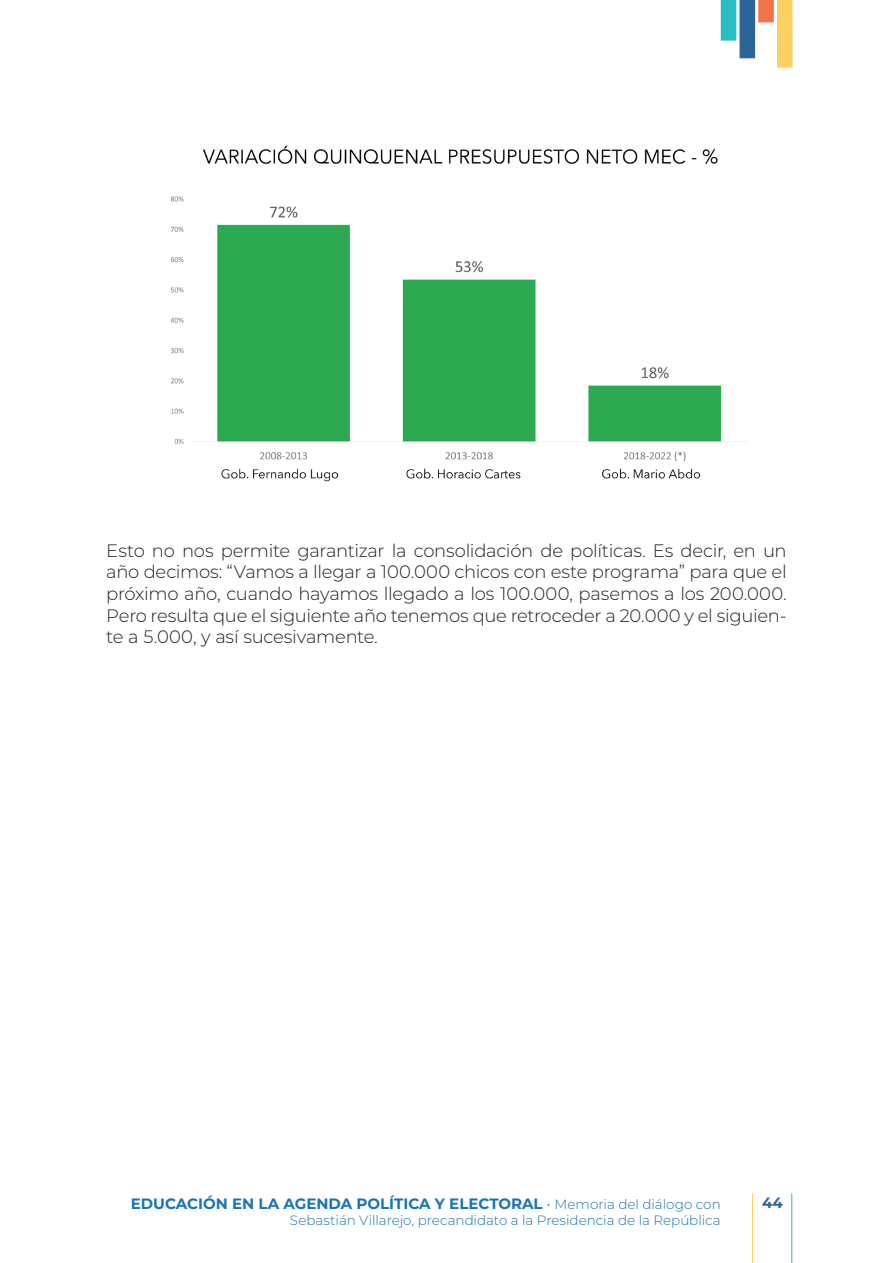
<style>
.page{position:relative;width:893px;height:1263px;background:#fff}
.page>*{position:absolute;margin:0;border:0;box-sizing:border-box;transform-origin:0 0}
.t1{font:300 18px/21.6px "Montserrat";letter-spacing:-.015em;color:#231f20;text-align:justify}
.t2{font:700 15px "Montserrat";color:#1774b5}
.t3{font:700 15px "Montserrat";color:#2d6497}
.t4{font:300 13.5px "Montserrat";color:#1774b5}
.s1{font-weight:300}
.s2{font-weight:300;font-size:13.5px}
</style>
<div class="page">
<hr style="left:791px;top:1193px;width:1px;height:70px;background:#28bec4">
<hr style="left:752px;top:1193px;width:1px;height:70px;background:#fcd162">
<svg style="left:721px;top:0;width:71px;height:68px"></svg>
<img style="left:170px;top:145px;width:577px;height:337px">
<p class="t1" style="left:106px;top:539px;width:682px">Esto no nos permite garantizar la consolidación de políticas. Es decir, en un año decimos: “Vamos a llegar a 100.000 chicos con este programa” para que el próximo año, cuando hayamos llegado a los 100.000, pasemos a los 200.000.<br>Pero resulta que el siguiente año tenemos que retroceder a 20.000 y el siguien&shy;te a 5.000, y así sucesivamente.</p>
<p class="t2" style="left:131px;top:1193px;width:591px">EDUCACIÓN EN LA AGENDA POLÍTICA Y ELECTORAL <span class="s1">•</span> <span class="s2">Memoria del diálogo con</span></p>
<p class="t4" style="left:290px;top:1211px;width:432px">Sebastián Villarejo, precandidato a la Presidencia de la República</p>
<p class="t3" style="left:762px;top:1192px;width:22px">44</p>
</div>
